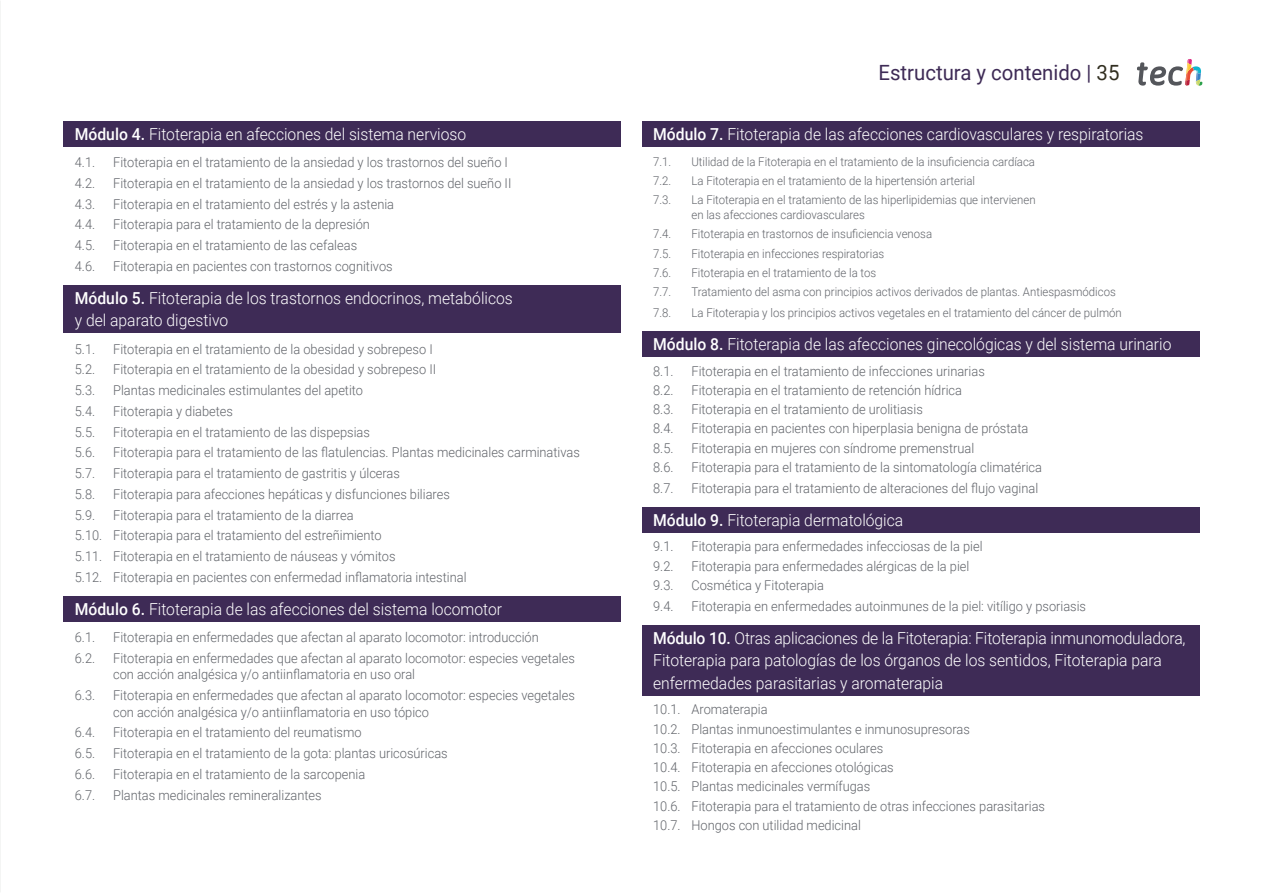
<style>
.page{position:relative;width:1263px;height:893px;background:#fff}
.page>*{position:absolute;margin:0;border:0;box-sizing:border-box;transform-origin:0 0}
.t1{font:21px "Roboto";color:#3e2b56}
.t2{font:300 16.5px/22.5px "Roboto";color:#fff;scale:.95 1}
.t3{font:300 13.5px/19.2px "Roboto";color:#61646a;scale:.95 1}
.t4{font:300 12px/15px "Roboto";color:#61646a;scale:.95 1}
.s1{font-weight:500}
.s2{color:#312e20}
</style>
<div class="page">
<img style="left:0;top:0;width:1px;height:893px">
<div style="left:64px;top:121px;width:557px;height:25px;background:#3e2b56"></div>
<div style="left:64px;top:285px;width:557px;height:48px;background:#3e2b56"></div>
<div style="left:64px;top:596px;width:557px;height:25px;background:#3e2b56"></div>
<div style="left:642px;top:121px;width:557px;height:25px;background:#3e2b56"></div>
<div style="left:642px;top:331px;width:557px;height:25px;background:#3e2b56"></div>
<div style="left:642px;top:507px;width:557px;height:25px;background:#3e2b56"></div>
<div style="left:642px;top:625px;width:557px;height:70px;background:#3e2b56"></div>
<svg style="left:1137px;top:59px;width:65px;height:27px"></svg>
<p class="t2" style="left:75px;top:122px;width:414px"><span class="s1">Módulo 4.</span> Fitoterapia en afecciones del sistema nervioso</p>
<p class="t3" style="left:75px;top:152px;width:23px">4.1.</p>
<p class="t3" style="left:113px;top:152px;width:417px">Fitoterapia en el tratamiento de la ansiedad y los trastornos del sueño I</p>
<p class="t3" style="left:75px;top:173px;width:23px">4.2.</p>
<p class="t3" style="left:113px;top:173px;width:421px">Fitoterapia en el tratamiento de la ansiedad y los trastornos del sueño II</p>
<p class="t3" style="left:75px;top:194px;width:23px">4.3.</p>
<p class="t3" style="left:113px;top:194px;width:297px">Fitoterapia en el tratamiento del estrés y la astenia</p>
<p class="t3" style="left:75px;top:214px;width:23px">4.4.</p>
<p class="t3" style="left:113px;top:214px;width:272px">Fitoterapia para el tratamiento de la depresión</p>
<p class="t3" style="left:75px;top:235px;width:23px">4.5.</p>
<p class="t3" style="left:113px;top:235px;width:258px">Fitoterapia en el tratamiento de las cefaleas</p>
<p class="t3" style="left:75px;top:256px;width:23px">4.6.</p>
<p class="t3" style="left:113px;top:256px;width:296px">Fitoterapia en pacientes con trastornos cognitivos</p>
<p class="t2" style="left:75px;top:286px;width:463px"><span class="s1">Módulo 5.</span> Fitoterapia de los trastornos endocrinos, metabólicos y del aparato digestivo</p>
<p class="t3" style="left:75px;top:339px;width:23px">5.1.</p>
<p class="t3" style="left:113px;top:339px;width:338px">Fitoterapia en el tratamiento de la obesidad y sobrepeso I</p>
<p class="t3" style="left:75px;top:359px;width:23px">5.2.</p>
<p class="t3" style="left:113px;top:359px;width:342px">Fitoterapia en el tratamiento de la obesidad y sobrepeso II</p>
<p class="t3" style="left:75px;top:380px;width:23px">5.3.</p>
<p class="t3" style="left:113px;top:380px;width:265px">Plantas medicinales estimulantes del apetito</p>
<p class="t3" style="left:75px;top:401px;width:23px">5.4.</p>
<p class="t3" style="left:113px;top:401px;width:128px">Fitoterapia y diabetes</p>
<p class="t3" style="left:75px;top:422px;width:23px">5.5.</p>
<p class="t3" style="left:113px;top:422px;width:272px">Fitoterapia en el tratamiento de las dispepsias</p>
<p class="t3" style="left:75px;top:442px;width:23px">5.6.</p>
<p class="t3" style="left:113px;top:442px;width:493px">Fitoterapia para el tratamiento de las flatulencias. Plantas medicinales carminativas</p>
<p class="t3" style="left:75px;top:463px;width:23px">5.7.</p>
<p class="t3" style="left:113px;top:463px;width:303px">Fitoterapia para el tratamiento de gastritis y úlceras</p>
<p class="t3" style="left:75px;top:484px;width:23px">5.8.</p>
<p class="t3" style="left:113px;top:484px;width:356px">Fitoterapia para afecciones hepáticas y disfunciones biliares</p>
<p class="t3" style="left:75px;top:505px;width:23px">5.9.</p>
<p class="t3" style="left:75px;top:504px;width:414px;line-height:20.7px;text-indent:38px">Fitoterapia para el tratamiento de la diarrea<br>5.10. Fitoterapia para el tratamiento del estreñimiento<br>5.11. Fitoterapia en el tratamiento de náuseas y vómitos<br>5.12. Fitoterapia en pacientes con enfermedad inflamatoria intestinal</p>
<p class="t2" style="left:75px;top:597px;width:451px"><span class="s1">Módulo 6.</span> Fitoterapia de las afecciones del sistema locomotor</p>
<p class="t3" style="left:75px;top:627px;width:23px">6.1.</p>
<p class="t3" style="left:113px;top:627px;width:450px">Fitoterapia en enfermedades que afectan al aparato locomotor: introducción</p>
<p class="t3" style="left:75px;top:648px;width:23px">6.2.</p>
<p class="t3" style="left:113px;top:649px;width:488px;line-height:16.5px">Fitoterapia en enfermedades que afectan al aparato locomotor: especies vegetales con acción analgésica y/o antiinflamatoria en uso oral</p>
<p class="t3" style="left:75px;top:685px;width:23px">6.3.</p>
<p class="t3" style="left:113px;top:687px;width:488px;line-height:16.5px">Fitoterapia en enfermedades que afectan al aparato locomotor: especies vegetales con acción analgésica y/o antiinflamatoria en uso tópico</p>
<p class="t3" style="left:75px;top:722px;width:23px">6.4.</p>
<p class="t3" style="left:113px;top:722px;width:263px">Fitoterapia en el tratamiento del reumatismo</p>
<p class="t3" style="left:75px;top:743px;width:23px">6.5.</p>
<p class="t3" style="left:113px;top:743px;width:354px">Fitoterapia en el tratamiento de la gota: plantas uricosúricas</p>
<p class="t3" style="left:75px;top:764px;width:23px">6.6.</p>
<p class="t3" style="left:113px;top:764px;width:267px">Fitoterapia en el tratamiento de la sarcopenia</p>
<p class="t3" style="left:75px;top:785px;width:23px">6.7.</p>
<p class="t3" style="left:113px;top:785px;width:221px">Plantas medicinales remineralizantes</p>
<h1 class="t1" style="left:878px;top:57px;width:242px">Estructura y contenido | <span class="s2">35</span></h1>
<p class="t2" style="left:653px;top:122px;width:518px"><span class="s1">Módulo 7.</span> Fitoterapia de las afecciones cardiovasculares y respiratorias</p>
<p class="t4" style="left:653px;top:153px;width:21px">7.1.</p>
<p class="t4" style="left:691px;top:153px;width:363px">Utilidad de la Fitoterapia en el tratamiento de la insuficiencia cardíaca</p>
<p class="t4" style="left:653px;top:173px;width:21px">7.2.</p>
<p class="t4" style="left:691px;top:173px;width:300px">La Fitoterapia en el tratamiento de la hipertensión arterial</p>
<p class="t4" style="left:653px;top:192px;width:21px">7.3.</p>
<p class="t4" style="left:691px;top:192px;width:364px">La Fitoterapia en el tratamiento de las hiperlipidemias que intervienen en las afecciones cardiovasculares</p>
<p class="t4" style="left:653px;top:226px;width:21px">7.4.</p>
<p class="t4" style="left:691px;top:226px;width:255px">Fitoterapia en trastornos de insuficiencia venosa</p>
<p class="t4" style="left:653px;top:245px;width:21px">7.5.</p>
<p class="t4" style="left:691px;top:245px;width:204px">Fitoterapia en infecciones respiratorias</p>
<p class="t4" style="left:653px;top:265px;width:21px">7.6.</p>
<p class="t4" style="left:691px;top:265px;width:196px">Fitoterapia en el tratamiento de la tos</p>
<p class="t4" style="left:653px;top:284px;width:21px">7.7.</p>
<p class="t4" style="left:691px;top:284px;width:448px">Tratamiento del asma con principios activos derivados de plantas. Antiespasmódicos</p>
<p class="t4" style="left:653px;top:305px;width:21px">7.8.</p>
<p class="t4" style="left:691px;top:305px;width:454px">La Fitoterapia y los principios activos vegetales en el tratamiento del cáncer de pulmón</p>
<p class="t2" style="left:653px;top:332px;width:547px"><span class="s1">Módulo 8.</span> Fitoterapia de las afecciones ginecológicas y del sistema urinario</p>
<p class="t3" style="left:653px;top:361px;width:23px">8.1.</p>
<p class="t3" style="left:691px;top:361px;width:310px">Fitoterapia en el tratamiento de infecciones urinarias</p>
<p class="t3" style="left:653px;top:380px;width:23px">8.2.</p>
<p class="t3" style="left:691px;top:380px;width:286px">Fitoterapia en el tratamiento de retención hídrica</p>
<p class="t3" style="left:653px;top:399px;width:23px">8.3.</p>
<p class="t3" style="left:691px;top:399px;width:245px">Fitoterapia en el tratamiento de urolitiasis</p>
<p class="t3" style="left:653px;top:418px;width:23px">8.4.</p>
<p class="t3" style="left:691px;top:418px;width:356px">Fitoterapia en pacientes con hiperplasia benigna de próstata</p>
<p class="t3" style="left:653px;top:438px;width:23px">8.5.</p>
<p class="t3" style="left:691px;top:438px;width:299px">Fitoterapia en mujeres con síndrome premenstrual</p>
<p class="t3" style="left:653px;top:457px;width:23px">8.6.</p>
<p class="t3" style="left:691px;top:457px;width:371px">Fitoterapia para el tratamiento de la sintomatología climatérica</p>
<p class="t3" style="left:653px;top:478px;width:23px">8.7.</p>
<p class="t3" style="left:691px;top:478px;width:367px">Fitoterapia para el tratamiento de alteraciones del flujo vaginal</p>
<p class="t2" style="left:653px;top:508px;width:265px"><span class="s1">Módulo 9.</span> Fitoterapia dermatológica</p>
<p class="t3" style="left:653px;top:536px;width:23px">9.1.</p>
<p class="t3" style="left:691px;top:536px;width:308px">Fitoterapia para enfermedades infecciosas de la piel</p>
<p class="t3" style="left:653px;top:556px;width:23px">9.2.</p>
<p class="t3" style="left:691px;top:556px;width:294px">Fitoterapia para enfermedades alérgicas de la piel</p>
<p class="t3" style="left:653px;top:575px;width:23px">9.3.</p>
<p class="t3" style="left:691px;top:575px;width:141px">Cosmética y Fitoterapia</p>
<p class="t3" style="left:653px;top:596px;width:23px">9.4.</p>
<p class="t3" style="left:691px;top:596px;width:417px">Fitoterapia en enfermedades autoinmunes de la piel: vitíligo y psoriasis</p>
<p class="t2" style="left:653px;top:626px;width:562px"><span class="s1">Módulo 10.</span> Otras aplicaciones de la Fitoterapia: Fitoterapia inmunomoduladora,<br>Fitoterapia para patologías de los órganos de los sentidos, Fitoterapia para enfermedades parasitarias y aromaterapia</p>
<p class="t3" style="left:653px;top:699px;width:414px">10.1. Aromaterapia<br>10.2. Plantas inmunoestimulantes e inmunosupresoras<br>10.3. Fitoterapia en afecciones oculares<br>10.4. Fitoterapia en afecciones otológicas<br>10.5. Plantas medicinales vermífugas<br>10.6. Fitoterapia para el tratamiento de otras infecciones parasitarias 10.7. Hongos con utilidad medicinal</p>
</div>
